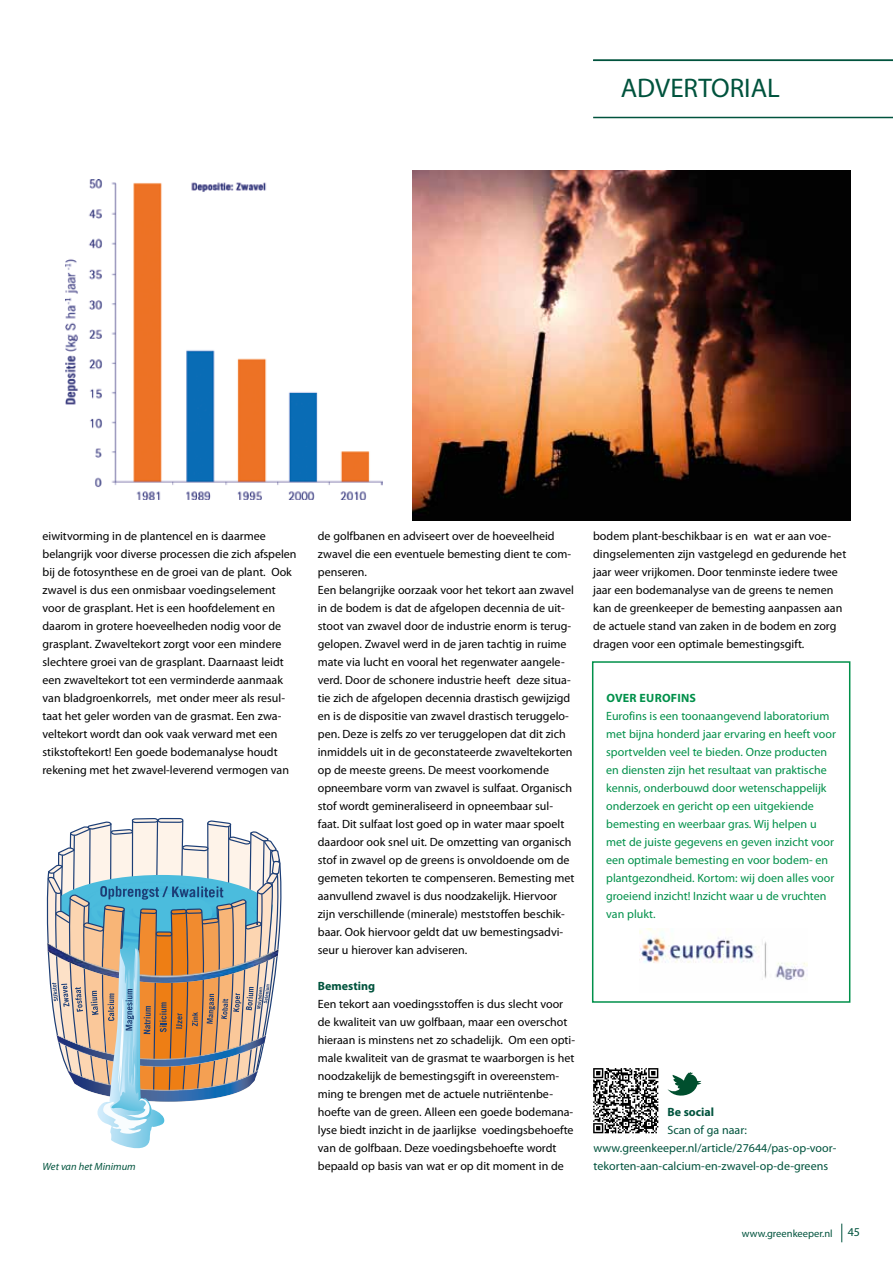
<style>
.page{position:relative;width:893px;height:1263px;background:#fff}
.page>*{position:absolute;margin:0;border:0;box-sizing:border-box;transform-origin:0 0}
.t1{font:27px "Myriad Pro";color:#00533d}
.t2{font:12px/18px "Myriad Pro";color:#000}
.t3{font:12px/18px "Myriad Pro";color:#00904a}
.t4{font:12px/18px "Myriad Pro";color:#00533d}
.t5{font:700 12px "Myriad Pro";color:#00533d}
.t6{font:700 12px "Myriad Pro";letter-spacing:.02em;color:#00904a}
.t7{font:10.5px "Myriad Pro";color:#00533d}
.t8{font:italic 10.5px "Myriad Pro";color:#00533d}
</style>
<div class="page">
<svg style="left:841px;top:1223px;width:1px;height:19px"></svg>
<div style="left:592px;top:661px;width:258px;height:342px;border:2px solid #00904a"></div>
<img style="left:65px;top:179px;width:318px;height:320px">
<svg style="left:46px;top:817px;width:236px;height:332px"></svg>
<img style="left:639px;top:928px;width:169px;height:52px">
<hr style="left:593px;top:117px;width:300px;height:1px;background:#00533d">
<hr style="left:593px;top:60px;width:300px;height:1px;background:#00533d">
<img style="left:412px;top:170px;width:438px;height:351px">
<svg style="left:593px;top:1068px;width:65px;height:65px"></svg>
<svg style="left:667px;top:1072px;width:34px;height:23px"></svg>
<h1 class="t1" style="left:621px;top:71px;width:161px">ADVERTORIAL</h1>
<p class="t2" style="left:43px;top:527px;width:256px">eiwitvorming in de plantencel en is daarmee belangrijk voor diverse processen die zich afspelen bij de fotosynthese en de groei van de plant. Ook zwavel is dus een onmisbaar voedingselement voor de grasplant. Het is een hoofdelement en daarom in grotere hoeveelheden nodig voor de grasplant. Zwaveltekort zorgt voor een mindere slechtere groei van de grasplant. Daarnaast leidt een zwaveltekort tot een verminderde aanmaak van bladgroenkorrels, met onder meer als resul&shy;taat het geler worden van de grasmat. Een zwa&shy;veltekort wordt dan ook vaak verward met een stikstoftekort! Een goede bodemanalyse houdt rekening met het zwavel-leverend vermogen van</p>
<p class="t2" style="left:318px;top:527px;width:258px">de golfbanen en adviseert over de hoeveelheid zwavel die een eventuele bemesting dient te com&shy;penseren.<br>Een belangrijke oorzaak voor het tekort aan zwavel in de bodem is dat de afgelopen decennia de uit&shy;stoot van zwavel door de industrie enorm is terug&shy;gelopen. Zwavel werd in de jaren tachtig in ruime mate via lucht en vooral het regenwater aangele&shy;verd. Door de schonere industrie heeft deze situa&shy;tie zich de afgelopen decennia drastisch gewijzigd en is de dispositie van zwavel drastisch teruggelo&shy;pen. Deze is zelfs zo ver teruggelopen dat dit zich inmiddels uit in de geconstateerde zwaveltekorten op de meeste greens. De meest voorkomende opneembare vorm van zwavel is sulfaat. Organisch stof wordt gemineraliseerd in opneembaar sul&shy;faat. Dit sulfaat lost goed op in water maar spoelt daardoor ook snel uit. De omzetting van organisch stof in zwavel op de greens is onvoldoende om de gemeten tekorten te compenseren. Bemesting met aanvullend zwavel is dus noodzakelijk. Hiervoor zijn verschillende (minerale) meststoffen beschik&shy;baar. Ook hiervoor geldt dat uw bemestingsadvi&shy;seur u hierover kan adviseren.</p>
<p class="t5" style="left:318px;top:978px;width:59px">Bemesting</p>
<p class="t2" style="left:318px;top:995px;width:259px">Een tekort aan voedingsstoffen is dus slecht voor de kwaliteit van uw golfbaan, maar een overschot hieraan is minstens net zo schadelijk. Om een opti&shy;male kwaliteit van de grasmat te waarborgen is het noodzakelijk de bemestingsgift in overeenstem&shy;ming te brengen met de actuele nutriëntenbe&shy;hoefte van de green. Alleen een goede bodemana&shy;lyse biedt inzicht in de jaarlijkse voedingsbehoefte van de golfbaan. Deze voedingsbehoefte wordt bepaald op basis van wat er op dit moment in de</p>
<p class="t8" style="left:43px;top:1160px;width:95px">Wet van het Minimum</p>
<p class="t2" style="left:593px;top:527px;width:255px">bodem plant-beschikbaar is en wat er aan voe&shy;dingselementen zijn vastgelegd en gedurende het jaar weer vrijkomen. Door tenminste iedere twee jaar een bodemanalyse van de greens te nemen kan de greenkeeper de bemesting aanpassen aan de actuele stand van zaken in de bodem en zorg dragen voor een optimale bemestingsgift.</p>
<p class="t6" style="left:606px;top:690px;width:91px">Over Eurofins</p>
<p class="t3" style="left:606px;top:707px;width:231px">Eurofins is een toonaangevend laboratorium met bijna honderd jaar ervaring en heeft voor sportvelden veel te bieden. Onze producten en diensten zijn het resultaat van praktische kennis, onderbouwd door wetenschappelijk onderzoek en gericht op een uitgekiende bemesting en weerbaar gras. Wij helpen u met de juiste gegevens en geven inzicht voor een optimale bemesting en voor bodem- en plantgezondheid. Kortom: wij doen alles voor groeiend inzicht! Inzicht waar u de vruchten van plukt.</p>
<p class="t5" style="left:667px;top:1104px;width:48px">Be social</p>
<p class="t4" style="left:594px;top:1121px;width:244px;text-indent:74px">Scan of ga naar: www.greenkeeper.nl/article/27644/pas-op-voor&shy;tekorten-aan-calcium-en-zwavel-op-de-greens</p>
<p class="t7" style="left:742px;top:1227px;width:92px">www.greenkeeper.nl</p>
<p class="t4" style="left:848px;top:1222px;width:14px">45</p>
</div>
